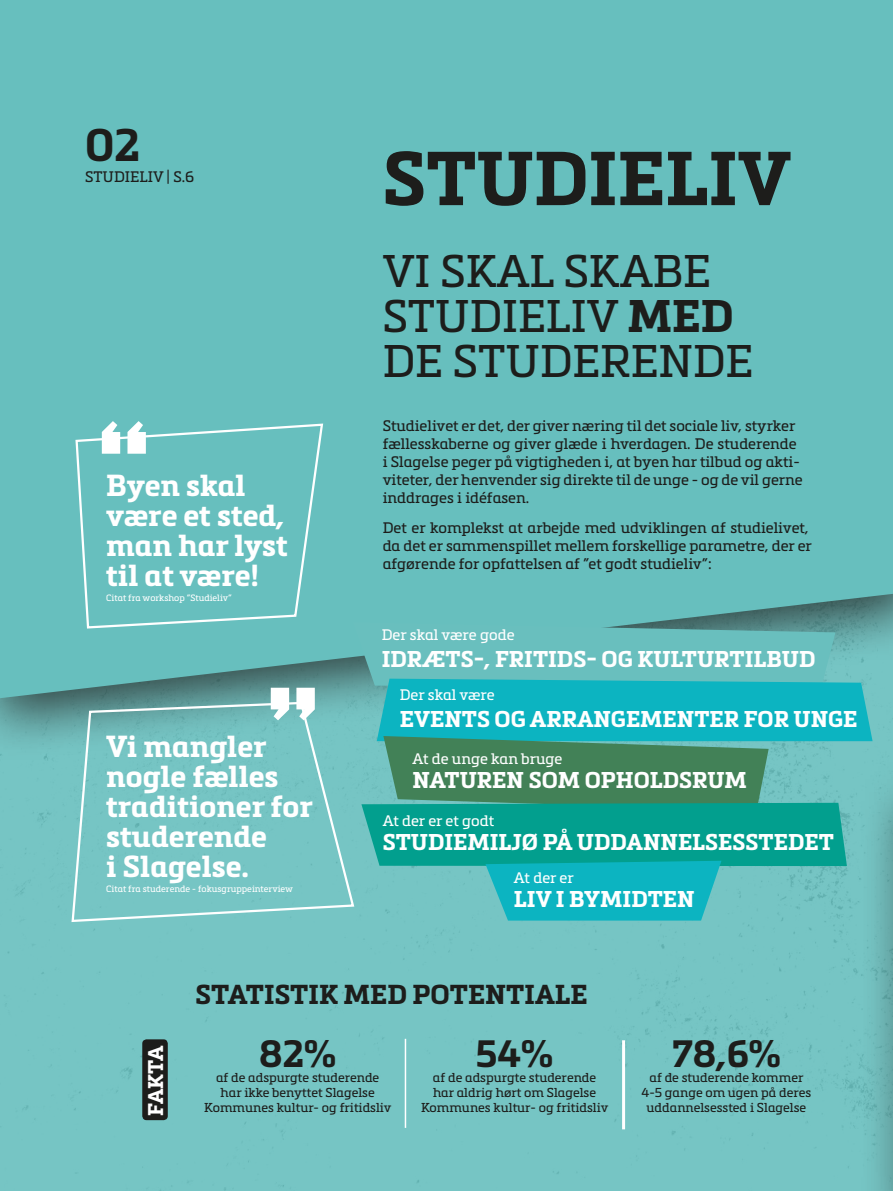
<style>
.page{position:relative;width:893px;height:1191px;background:#fff}
.page>*{position:absolute;margin:0;border:0;box-sizing:border-box;transform-origin:0 0}
.t1{font:700 75px "Metronic Slab Pro";color:#1d1d1b}
.t2{font:45px/45px "Metronic Slab Pro";color:#1d1d1b}
.t3{font:700 45px "Metronic Slab Pro";color:#1d1d1b}
.t4{font:700 37.5px "Metronic Slab Pro";color:#1d1d1b}
.t5{font:700 30px/30px "Metronic Slab Pro";color:#fff}
.t6{font:700 27px "Metronic Slab Pro";color:#1d1d1b}
.t7{font:700 22.5px "Metronic Slab Pro";color:#fff}
.t8{font:700 21px "Metronic Slab Pro";letter-spacing:-.03em;color:#fff}
.t9{font:15px/18px "Metronic Slab Pro";color:#1d1d1b}
.t10{font:15px "Metronic Slab Pro";color:#fff}
.t11{font:12.75px/15px "Metronic Slab Pro";color:#1d1d1b;text-align:center}
.t12{font:9px "Metronic Slab Pro";color:#fff}
.s1{font-weight:700}
</style>
<div class="page">
<div style="left:0;top:489px;width:893px;height:702px;background:#76c5c4"></div>
<div style="left:0;top:0;width:893px;height:698px;background:#67bfbe"></div>
<div style="left:74px;top:422px;width:250px;height:208px;background:#67bfbe"></div>
<svg style="left:102px;top:421px;width:44px;height:33px"></svg>
<svg style="left:353px;top:622px;width:520px;height:298px"></svg>
<svg style="left:70px;top:700px;width:286px;height:222px"></svg>
<svg style="left:271px;top:687px;width:44px;height:33px"></svg>
<div style="left:860px;top:630px;width:33px;height:561px;background:#1d1d1b;opacity:.75"></div>
<svg style="left:892px;top:659px;width:1px;height:532px"></svg>
<hr style="left:405px;top:1038px;width:1px;height:89px;background:#fff">
<hr style="left:622px;top:1040px;width:3px;height:89px;background:#fff">
<div style="left:142px;top:1039px;width:26px;height:81px;background:#1d1d1b;border-radius:4px"></div>
<h2 class="t3" style="left:85px;top:117px;width:56px">02</h2>
<p class="t9" style="left:85px;top:167px;width:111px">STUDIELIV | S.6</p>
<h3 class="t5" style="left:106px;top:470px;width:183px">Byen skal være et sted, man har lyst til at være!</h3>
<p class="t12" style="left:106px;top:591px;width:127px">Citat fra workshop ”Studieliv”</p>
<h3 class="t5" style="left:106px;top:730px;width:208px">Vi mangler nogle fælles traditioner for studerende<br>i Slagelse.</h3>
<p class="t12" style="left:106px;top:882px;width:188px">Citat fra studerende - fokusgruppeinterview</p>
<h1 class="t1" style="left:383px;top:131px;width:410px">STUDIELIV</h1>
<h2 class="t2" style="left:383px;top:246px;width:372px">VI SKAL SKABE<br>STUDIELIV <span class="s1">MED<br></span>DE STUDERENDE</h2>
<p class="t9" style="left:383px;top:415px;width:421px">Studielivet er det, der giver næring til det sociale liv, styrker fællesskaberne og giver glæde i hverdagen. De studerende i Slagelse peger på vigtigheden i, at byen har tilbud og akti&shy;viteter, der henvender sig direkte til de unge - og de vil gerne inddrages i idéfasen.</p>
<p class="t9" style="left:383px;top:517px;width:431px">Det er komplekst at arbejde med udviklingen af studielivet, da det er sammenspillet mellem forskellige parametre, der er afgørende for opfattelsen af ”et godt studieliv”:</p>
<p class="t10" style="left:382px;top:624px;width:134px">Der skal være gode</p>
<h3 class="t7" style="left:382px;top:644px;width:435px">IDRÆTS-, FRITIDS- OG KULTURTILBUD</h3>
<p class="t10" style="left:400px;top:684px;width:97px">Der skal være</p>
<h3 class="t7" style="left:400px;top:705px;width:459px">EVENTS OG ARRANGEMENTER FOR UNGE</h3>
<p class="t10" style="left:412px;top:747px;width:151px">At de unge kan bruge</p>
<h3 class="t7" style="left:412px;top:765px;width:336px">NATUREN SOM OPHOLDSRUM</h3>
<p class="t10" style="left:383px;top:809px;width:113px">At der er et godt</p>
<h3 class="t7" style="left:383px;top:827px;width:453px">STUDIEMILJØ PÅ UDDANNELSESSTEDET</h3>
<p class="t10" style="left:514px;top:867px;width:61px">At der er</p>
<h3 class="t7" style="left:514px;top:885px;width:182px">LIV I BYMIDTEN</h3>
<h3 class="t8" style="left:142px;top:1115px;width:72px;rotate:-90deg">FAKTA</h3>
<h3 class="t6" style="left:196px;top:977px;width:393px">STATISTIK MED POTENTIALE</h3>
<h3 class="t4" style="left:259px;top:1029px;width:78px">82%</h3>
<p class="t11" style="left:204px;top:1084px;width:189px">har ikke benyttet Slagelse<br>Kommunes kultur- og fritidsliv</p>
<p class="t11" style="left:216px;top:1069px;width:165px">af de adspurgte studerende</p>
<h3 class="t4" style="left:476px;top:1029px;width:79px">54%</h3>
<p class="t11" style="left:421px;top:1084px;width:189px">har aldrig hørt om Slagelse<br>Kommunes kultur- og fritidsliv</p>
<p class="t11" style="left:433px;top:1069px;width:165px">af de adspurgte studerende</p>
<h3 class="t4" style="left:672px;top:1029px;width:110px">78,6%</h3>
<p class="t11" style="left:641px;top:1084px;width:171px">4-5 gange om ugen på deres uddannelsessted i Slagelse</p>
<p class="t11" style="left:649px;top:1069px;width:155px">af de studerende kommer</p>
</div>
